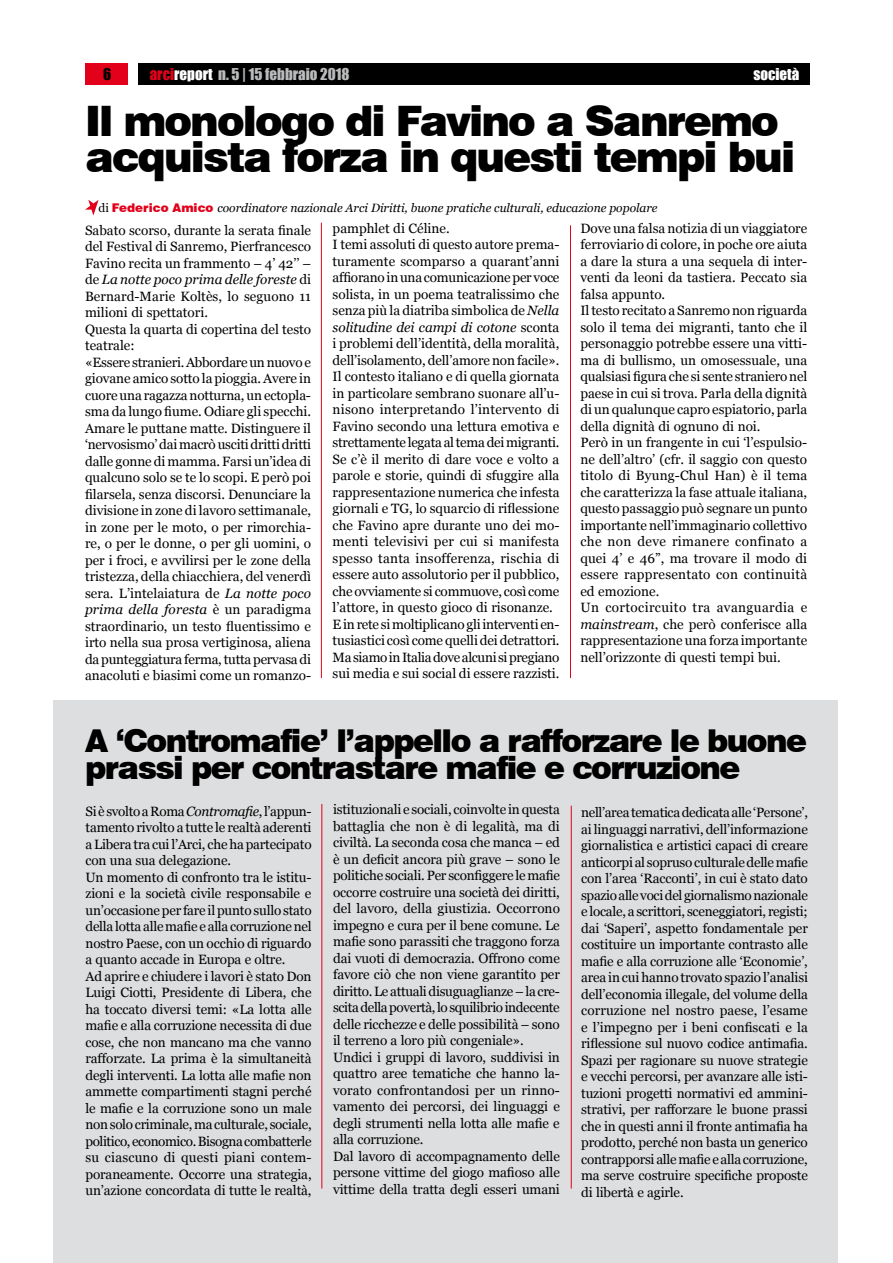
<style>
.page{position:relative;width:893px;height:1263px;background:#fff}
.page>*{position:absolute;margin:0;border:0;box-sizing:border-box;transform-origin:0 0}
.t1{font:900 42px/36px "Swiss 721 BT";letter-spacing:-.045em;color:#000}
.t2{font:900 31.5px/27px "Swiss 721 BT";letter-spacing:-.05em;color:#000}
.t3{font:15px "Impact";color:#b9bbbc}
.t4{font:15px "Impact";color:#fff}
.t5{font:15px "Impact";color:#000}
.t6{font:13.5px/16.5px "Georgia";letter-spacing:-.005em;color:#000}
.t7{font:italic 12px "Georgia";color:#000}
.s1{color:#e2001a}
.s2{color:#fff}
.s3{font-style:normal}
.s4{font-family:"Swiss 721 BT";font-weight:900;font-style:normal;color:#e2001a}
.s5{font-style:italic}
</style>
<div class="page">
<div style="left:85px;top:64px;width:43px;height:21px;background:#e2001a"></div>
<div style="left:138px;top:64px;width:672px;height:21px;background:#000"></div>
<div style="left:53px;top:701px;width:785px;height:562px;background:#dddedf"></div>
<hr style="left:321px;top:223px;width:1px;height:455px;background:#e2001a">
<hr style="left:570px;top:225px;width:1px;height:453px;background:#e2001a">
<hr style="left:321px;top:804px;width:1px;height:384px;background:#e2001a">
<hr style="left:571px;top:806px;width:1px;height:382px;background:#e2001a">
<svg style="left:85px;top:200px;width:14px;height:15px"></svg>
<p class="t5" style="left:103px;top:62px;width:10px">6</p>
<p class="t3" style="left:150px;top:62px;width:201px"><span class="s1">arci</span><span class="s2">report</span> n. 5 | 15 febbraio 2018</p>
<p class="t4" style="left:753px;top:62px;width:48px">società</p>
<h1 class="t1" style="left:85px;top:103px;width:712px">Il monologo di Favino a Sanremo acquista forza in questi tempi bui</h1>
<p class="t7" style="left:99px;top:201px;width:560px"><span class="s3">di</span> <span class="s4">Federico Amico</span> coordinatore nazionale Arci Diritti, buone pratiche culturali, educazione popolare</p>
<p class="t6" style="left:85px;top:222px;width:228px">Sabato scorso, durante la serata finale del Festival di Sanremo, Pierfrancesco Favino recita un frammento – 4’ 42’’ – de <span class="s5">La notte poco prima delle foreste</span> di Bernard-Marie Koltès, lo seguono 11 milioni di spettatori.<br>Questa la quarta di copertina del testo teatrale:<br>«Essere stranieri. Abbordare un nuovo e giovane amico sotto la pioggia. Avere in cuore una ragazza notturna, un ectopla&shy;sma da lungo fiume. Odiare gli specchi.<br>Amare le puttane matte. Distinguere il ‘nervosismo’ dai macrò usciti dritti dritti dalle gonne di mamma. Farsi un’idea di qualcuno solo se te lo scopi. E però poi filarsela, senza discorsi. Denunciare la divisione in zone di lavoro settimanale, in zone per le moto, o per rimorchia&shy;re, o per le donne, o per gli uomini, o per i froci, e avvilirsi per le zone della tristezza, della chiacchiera, del venerdì sera. L’intelaiatura de <span class="s5">La notte poco prima della foresta</span> è un paradigma straordinario, un testo fluentissimo e irto nella sua prosa vertiginosa, aliena da punteggiatura ferma, tutta pervasa di anacoluti e biasimi come un romanzo-</p>
<p class="t6" style="left:333px;top:220px;width:228px">pamphlet di Céline.<br>I temi assoluti di questo autore prema&shy;turamente scomparso a quarant’anni affiorano in una comunicazione per voce solista, in un poema teatralissimo che senza più la diatriba simbolica de <span class="s5">Nella solitudine dei campi di cotone</span> sconta i problemi dell’identità, della moralità, dell’isolamento, dell’amore non facile».<br>Il contesto italiano e di quella giornata in particolare sembrano suonare all’u&shy;nisono interpretando l’intervento di Favino secondo una lettura emotiva e strettamente legata al tema dei migranti.<br>Se c’è il merito di dare voce e volto a parole e storie, quindi di sfuggire alla rappresentazione numerica che infesta giornali e TG, lo squarcio di riflessione che Favino apre durante uno dei mo&shy;menti televisivi per cui si manifesta spesso tanta insofferenza, rischia di essere auto assolutorio per il pubblico, che ovviamente si commuove, così come l’attore, in questo gioco di risonanze.<br>E in rete si moltiplicano gli interventi en&shy;tusiastici così come quelli dei detrattori.<br>Ma siamo in Italia dove alcuni si pregiano sui media e sui social di essere razzisti.</p>
<p class="t6" style="left:580px;top:220px;width:228px">Dove una falsa notizia di un viaggiatore ferroviario di colore, in poche ore aiuta a dare la stura a una sequela di inter&shy;venti da leoni da tastiera. Peccato sia falsa appunto.<br>Il testo recitato a Sanremo non riguarda solo il tema dei migranti, tanto che il personaggio potrebbe essere una vitti&shy;ma di bullismo, un omosessuale, una qualsiasi figura che si sente straniero nel paese in cui si trova. Parla della dignità di un qualunque capro espiatorio, parla della dignità di ognuno di noi.<br>Però in un frangente in cui ‘l’espulsio&shy;ne dell’altro’ (cfr. il saggio con questo titolo di Byung-Chul Han) è il tema che caratterizza la fase attuale italiana, questo passaggio può segnare un punto importante nell’immaginario collettivo che non deve rimanere confinato a quei 4’ e 46”, ma trovare il modo di essere rappresentato con continuità ed emozione.<br>Un cortocircuito tra avanguardia e <span class="s5">mainstream</span>, che però conferisce alla rappresentazione una forza importante nell’orizzonte di questi tempi bui.</p>
<h2 class="t2" style="left:85px;top:727px;width:723px">A ‘Contromafie’ l’appello a rafforzare le buone prassi per contrastare mafie e corruzione</h2>
<p class="t6" style="left:86px;top:803px;width:228px">Si è svolto a Roma <span class="s5">Contromafie</span>, l’appun&shy;tamento rivolto a tutte le realtà aderenti a Libera tra cui l’Arci, che ha partecipato con una sua delegazione.<br>Un momento di confronto tra le istitu&shy;zioni e la società civile responsabile e un’occasione per fare il punto sullo stato della lotta alle mafie e alla corruzione nel nostro Paese, con un occhio di riguardo a quanto accade in Europa e oltre.<br>Ad aprire e chiudere i lavori è stato Don Luigi Ciotti, Presidente di Libera, che ha toccato diversi temi: «La lotta alle mafie e alla corruzione necessita di due cose, che non mancano ma che vanno rafforzate. La prima è la simultaneità degli interventi. La lotta alle mafie non ammette compartimenti stagni perché le mafie e la corruzione sono un male non solo criminale, ma culturale, sociale, politico, economico. Bisogna combatterle su ciascuno di questi piani contem&shy;poraneamente. Occorre una strategia, un’azione concordata di tutte le realtà,</p>
<p class="t6" style="left:333px;top:801px;width:228px">istituzionali e sociali, coinvolte in questa battaglia che non è di legalità, ma di civiltà. La seconda cosa che manca – ed è un deficit ancora più grave – sono le politiche sociali. Per sconfiggere le mafie occorre costruire una società dei diritti, del lavoro, della giustizia. Occorrono impegno e cura per il bene comune. Le mafie sono parassiti che traggono forza dai vuoti di democrazia. Offrono come favore ciò che non viene garantito per diritto. Le attuali disuguaglianze – la cre&shy;scita della povertà, lo squilibrio indecente delle ricchezze e delle possibilità – sono il terreno a loro più congeniale».<br>Undici i gruppi di lavoro, suddivisi in quattro aree tematiche che hanno la&shy;vorato confrontandosi per un rinno&shy;vamento dei percorsi, dei linguaggi e degli strumenti nella lotta alle mafie e alla corruzione.<br>Dal lavoro di accompagnamento delle persone vittime del giogo mafioso alle vittime della tratta degli esseri umani</p>
<p class="t6" style="left:581px;top:805px;width:228px;text-align:justify">nell’area tematica dedicata alle ‘Persone’, ai linguaggi narrativi, dell’informazione giornalistica e artistici capaci di creare anticorpi al sopruso culturale delle mafie con l’area ‘Racconti’, in cui è stato dato spazio alle voci del giornalismo nazionale e locale, a scrittori, sceneggiatori, registi; dai ‘Saperi’, aspetto fondamentale per costituire un importante contrasto alle mafie e alla corruzione alle ‘Economie’, area in cui hanno trovato spazio l’analisi dell’economia illegale, del volume della corruzione nel nostro paese, l’esame e l’impegno per i beni confiscati e la riflessione sul nuovo codice antimafia.<br>Spazi per ragionare su nuove strategie e vecchi percorsi, per avanzare alle isti&shy;tuzioni progetti normativi ed ammini&shy;strativi, per rafforzare le buone prassi che in questi anni il fronte antimafia ha prodotto, perché non basta un generico contrapporsi alle mafie e alla corruzione, ma serve costruire specifiche proposte di libertà e agirle.</p>
</div>
